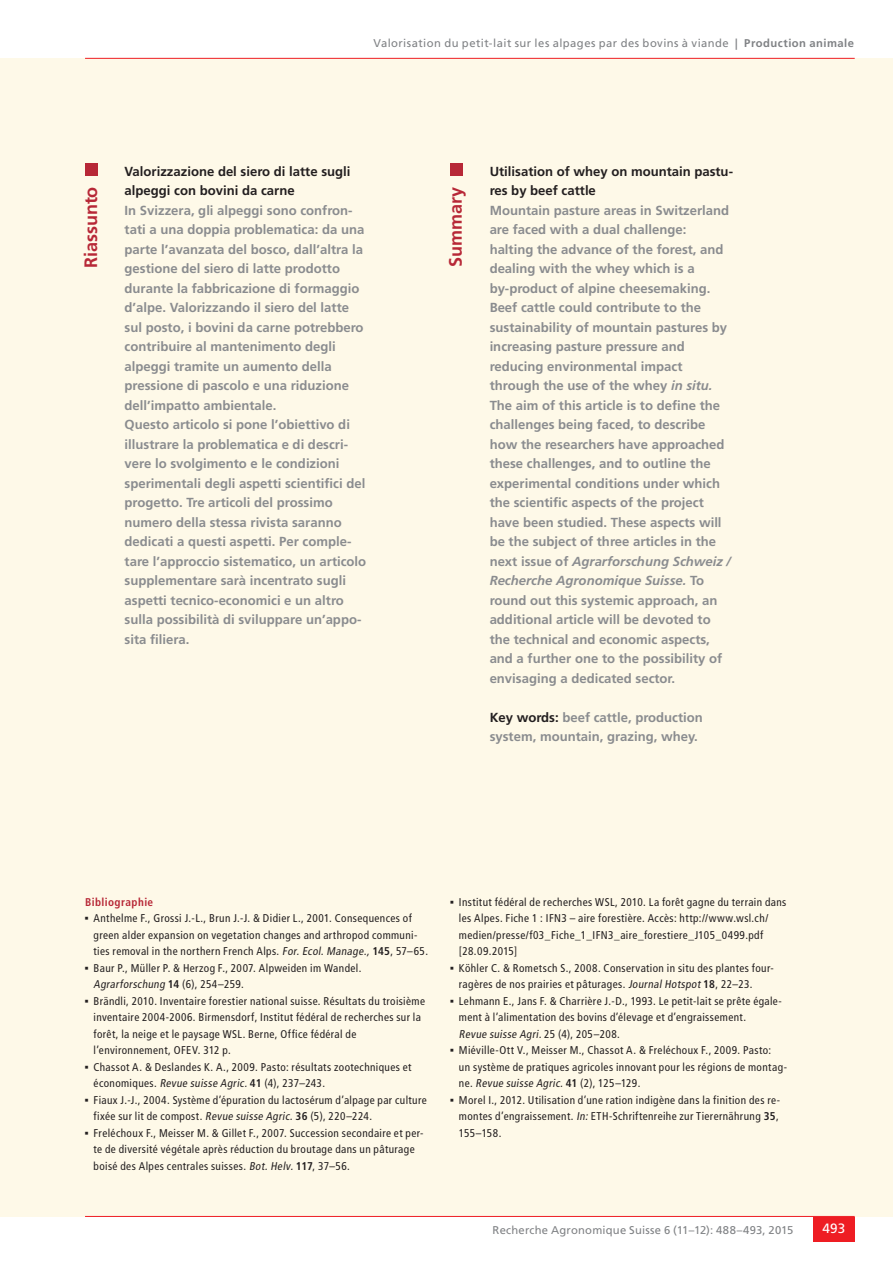
<style>
.page{position:relative;width:893px;height:1263px;background:#fff}
.page>*{position:absolute;margin:0;border:0;box-sizing:border-box;transform-origin:0 0}
.t1{font:700 18px "Frutiger LT Std";letter-spacing:-.005em;color:#b72837}
.t2{font:13.5px "Frutiger LT Std";color:#fff}
.t3{font:700 13.2px/19.5px "Frutiger LT Std";color:#8a8c8f}
.t4{font:700 13.2px/19.5px "Frutiger LT Std";color:#231f20}
.t5{font:condensed 11.25px/16.5px "Frutiger LT Std";letter-spacing:.035em;color:#231f20}
.t6{font:11.25px "Frutiger LT Std";letter-spacing:.035em;color:#808285}
.t7{font:700 condensed 11.25px "Frutiger LT Std";letter-spacing:.04em;color:#b72837}
.s1{font-weight:700}
.s2{font-style:italic}
.s3{color:#231f20}
.s4{font-family:"Universal Newswith Comm Pi";font-stretch:normal}
</style>
<div class="page">
<div style="left:813px;top:1216px;width:42px;height:26px;background:#ee1d23"></div>
<div style="left:0;top:58px;width:893px;height:1158px;background:#fef9e8"></div>
<hr style="left:85px;top:1216px;width:770px;height:1px;background:#ee1d23">
<hr style="left:85px;top:58px;width:770px;height:1px;background:#ee1d23">
<div style="left:85px;top:163px;width:13px;height:13px;background:#b72837"></div>
<div style="left:450px;top:163px;width:13px;height:13px;background:#b72837"></div>
<p class="t6" style="left:373px;top:36px;width:482px">Valorisation du petit-lait sur les alpages par des bovins à viande <span class="s1">| Production animale</span></p>
<p class="t4" style="left:125px;top:161px;width:227px">Valorizzazione del siero di latte sugli alpeggi con bovini da carne</p>
<p class="t3" style="left:125px;top:200px;width:243px">In Svizzera, gli alpeggi sono confron&shy;tati a una doppia problematica: da una parte l’avanzata del bosco, dall’altra la gestione del siero di latte prodotto durante la fabbricazione di formaggio d’alpe. Valorizzando il siero del latte sul posto, i bovini da carne potrebbero contribuire al mantenimento degli alpeggi tramite un aumento della pressione di pascolo e una riduzione dell’impatto ambientale.<br>Questo articolo si pone l’obiettivo di illustrare la problematica e di descri&shy;vere lo svolgimento e le condizioni sperimentali degli aspetti scientifici del progetto. Tre articoli del prossimo numero della stessa rivista saranno dedicati a questi aspetti. Per comple&shy;tare l’approccio sistematico, un articolo supplementare sarà incentrato sugli aspetti tecnico-economici e un altro sulla possibilità di sviluppare un’appo&shy;sita filiera.</p>
<h1 class="t1" style="left:80px;top:268px;width:83px;rotate:-90deg">Riassunto</h1>
<h1 class="t1" style="left:445px;top:267px;width:82px;rotate:-90deg">Summary</h1>
<p class="t4" style="left:490px;top:161px;width:245px">Utilisation of whey on mountain pastu&shy;res by beef cattle</p>
<p class="t3" style="left:490px;top:200px;width:242px">Mountain pasture areas in Switzerland are faced with a dual challenge: halting the advance of the forest, and dealing with the whey which is a by-product of alpine cheesemaking.<br>Beef cattle could contribute to the sustainability of mountain pastures by increasing pasture pressure and reducing environmental impact through the use of the whey <span class="s2">in situ.<br></span>The aim of this article is to define the challenges being faced, to describe how the researchers have approached these challenges, and to outline the experimental conditions under which the scientific aspects of the project have been studied. These aspects will be the subject of three articles in the next issue of <span class="s2">Agrarforschung Schweiz / Recherche Agronomique Suisse.</span> To round out this systemic approach, an additional article will be devoted to the technical and economic aspects, and a further one to the possibility of envisaging a dedicated sector.</p>
<p class="t3" style="left:490px;top:707px;width:215px"><span class="s3">Key words:</span> beef cattle, production system, mountain, grazing, whey.</p>
<p class="t7" style="left:85px;top:895px;width:70px">Bibliographie</p>
<p class="t5" style="left:94px;top:910px;width:336px;text-indent:-9px"><span class="s4">▪</span> Anthelme F., Grossi J.-L., Brun J.-J. &amp; Didier L., 2001. Consequences of green alder expansion on vegetation changes and arthropod communi&shy;ties removal in the northern French Alps. <span class="s2">For. Ecol. Manage.,</span><span class="s1">145</span>, 57–65.</p>
<p class="t5" style="left:94px;top:960px;width:269px;text-indent:-9px"><span class="s4">▪</span> Baur P., Müller P. &amp; Herzog F., 2007. Alpweiden im Wandel.<br><span class="s2">Agrarforschung</span> <span class="s1">14</span> (6), 25 4 –259.</p>
<p class="t5" style="left:94px;top:993px;width:333px;text-indent:-9px"><span class="s4">▪</span> Brändli, 2010. Inventaire forestier national suisse. Résultats du troisième inventaire 2004-2006. Birmensdorf, Institut fédéral de recherches sur la forêt, la neige et le paysage WSL. Berne, Office fédéral de l’environnement, OFEV. 312 p.</p>
<p class="t5" style="left:94px;top:1059px;width:320px;text-indent:-9px"><span class="s4">▪</span> Chassot A. &amp; Deslandes K. A., 2009. Pasto: résultats zootechniques et économiques. <span class="s2">Revue suisse Agric.</span> <span class="s1">41</span> (4), 237–243.</p>
<p class="t5" style="left:94px;top:1092px;width:335px;text-indent:-9px"><span class="s4">▪</span> Fiaux J.-J., 2004. Système d’épuration du lactosérum d’alpage par culture fixée sur lit de compost. <span class="s2">Revue suisse Agric.</span> <span class="s1">36</span> (5), 220–224.</p>
<p class="t5" style="left:94px;top:1125px;width:331px;text-indent:-9px"><span class="s4">▪</span> Freléchoux F., Meisser M. &amp; Gillet F., 2007. Succession secondaire et per&shy;te de diversité végétale après réduction du broutage dans un pâturage boisé des Alpes centrales suisses. <span class="s2">Bot. Helv.</span><span class="s1">117</span>, 37–56.</p>
<p class="t5" style="left:459px;top:894px;width:329px;text-indent:-9px"><span class="s4">▪</span> Institut fédéral de recherches WSL, 2010. La forêt gagne du terrain dans les Alpes. Fiche 1 : IFN3 – aire forestière. Accès: http://www.wsl.ch/ medien/presse/f03_Fiche_1_IFN3_aire_forestiere_J105_0499.pdf [28.09.2015]</p>
<p class="t5" style="left:459px;top:960px;width:316px;text-indent:-9px"><span class="s4">▪</span> Köhler C. &amp; Rometsch S., 2008. Conservation in situ des plantes four&shy;ragères de nos prairies et pâturages. <span class="s2">Journal Hotspot</span><span class="s1">18</span>, 22–23.</p>
<p class="t5" style="left:459px;top:993px;width:324px;text-indent:-8px"><span class="s4">▪</span> Lehmann E., Jans F. &amp; Charrière J.-D., 1993. Le petit-lait se prête égale&shy;ment à l’alimentation des bovins d’élevage et d’engraissement.<br><span class="s2">Revue suisse Agri.</span> 2 5 (4) , 2 0 5 –2 0 8 .</p>
<p class="t5" style="left:459px;top:1042px;width:330px;text-indent:-9px"><span class="s4">▪</span> Miéville-Ott V., Meisser M., Chassot A. &amp; Freléchoux F., 2009. Pasto:<br>un système de pratiques agricoles innovant pour les régions de montag&shy;ne. <span class="s2">Revue suisse Agric.</span> <span class="s1">41</span> (2), 125 –129.</p>
<p class="t5" style="left:459px;top:1092px;width:323px;text-align:justify;text-indent:-9px"><span class="s4">▪</span> Morel I., 2012. Utilisation d’une ration indigène dans la finition des re&shy;montes d’engraissement. <span class="s2">In:</span> ETH-Schriftenreihe zur Tierernährung <span class="s1">35</span>, 155–158.</p>
<p class="t6" style="left:493px;top:1223px;width:302px">Recherche Agronomique Suisse 6 (11–12): 488–493, 2015</p>
<p class="t2" style="left:822px;top:1221px;width:24px">493</p>
</div>
